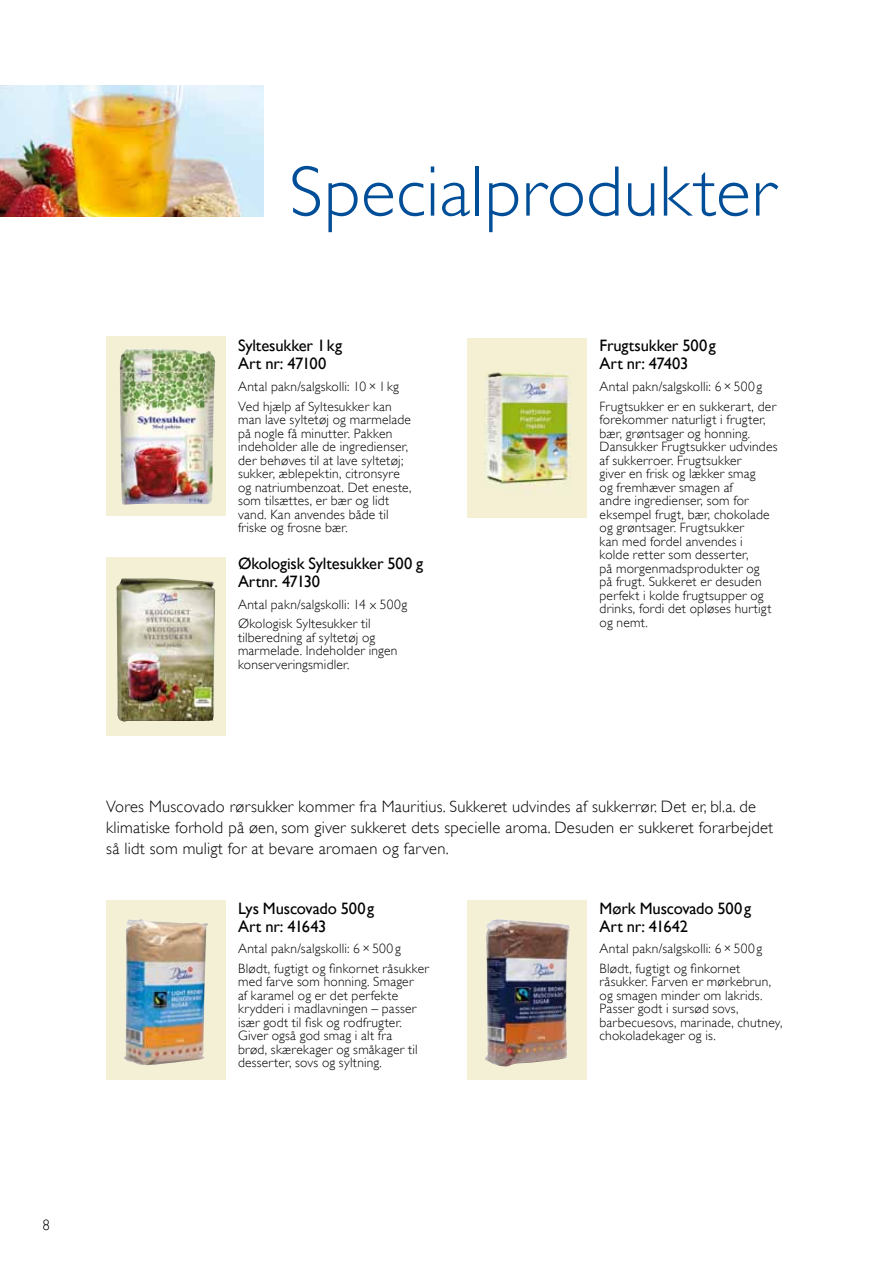
<style>
.page{position:relative;width:893px;height:1263px;background:#fff}
.page>*{position:absolute;margin:0;border:0;box-sizing:border-box;transform-origin:0 0}
.t1{font:300 72px "Gill Sans";letter-spacing:.005em;color:#004e98}
.t2{font:300 16.5px/21px "Gill Sans";letter-spacing:.015em;color:#000}
.t3{font:16.5px/18px "Gill Sans";letter-spacing:-.01em;color:#000}
.t4{font:300 15px "Gill Sans";color:#000}
.t5{font:300 13.5px/13.5px "Gill Sans";letter-spacing:.015em;color:#000}
</style>
<div class="page">
<img style="left:0;top:85px;width:264px;height:132px">
<img style="left:468px;top:339px;width:119px;height:178px">
<img style="left:123px;top:919px;width:85px;height:147px">
<img style="left:485px;top:919px;width:85px;height:148px">
<img style="left:116px;top:578px;width:99px;height:144px">
<img style="left:120px;top:349px;width:95px;height:156px">
<h1 class="t1" style="left:289px;top:150px;width:488px">Specialprodukter</h1>
<p class="t3" style="left:238px;top:337px;width:106px">Syltesukker 1kg<br>Art nr: 47100</p>
<p class="t5" style="left:238px;top:376px;width:162px;line-height:19.8px">Antal pakn/salgskolli: 10×1kg<br>Ved hjælp af Syltesukker kan</p>
<p class="t5" style="left:238px;top:413px;width:175px">man lave syltetøj og marmelade på nogle få minutter. Pakken indeholder alle de ingredienser, der behøves til at lave syltetøj; sukker, æblepektin, citronsyre og natriumbenzoat. Det eneste, som tilsættes, er bær og lidt vand. Kan anvendes både til friske og frosne bær.</p>
<p class="t3" style="left:238px;top:554px;width:187px">Økologisk Syltesukker 500 g<br>Artnr. 47130</p>
<p class="t5" style="left:238px;top:594px;width:171px;line-height:19.8px">Antal pakn/salgskolli: 14 x 500g<br>Økologisk Syltesukker til</p>
<p class="t5" style="left:238px;top:631px;width:161px">tilberedning af syltetøj og marmelade. Indeholder ingen konserveringsmidler.</p>
<p class="t3" style="left:600px;top:337px;width:118px">Frugtsukker 500g<br>Art nr: 47403</p>
<p class="t5" style="left:600px;top:376px;width:178px;line-height:19.8px">Antal pakn/salgskolli: 6×500g<br>Frugtsukker er en sukkerart, der</p>
<p class="t5" style="left:600px;top:413px;width:179px">forekommer naturligt i frugter, bær, grøntsager og honning.<br>Dansukker Frugtsukker udvindes af sukkerroer. Frugtsukker<br>giver en frisk og lækker smag<br>og fremhæver smagen af<br>andre ingredienser, som for eksempel frugt, bær, chokolade og grøntsager. Frugtsukker<br>kan med fordel anvendes i<br>kolde retter som desserter,<br>på morgenmadsprodukter og<br>på frugt. Sukkeret er desuden perfekt i kolde frugtsupper og drinks, fordi det opløses hurtigt og nemt.</p>
<p class="t2" style="left:106px;top:796px;width:668px">Vores Muscovado rørsukker kommer fra Mauritius. Sukkeret udvindes af sukkerrør. Det er, bl.a. de klimatiske forhold på øen, som giver sukkeret dets specielle aroma. Desuden er sukkeret forarbejdet så lidt som muligt for at bevare aromaen og farven.</p>
<p class="t3" style="left:238px;top:899px;width:138px">Lys Muscovado 500g<br>Art nr: 41643</p>
<p class="t5" style="left:238px;top:938px;width:192px;line-height:19.8px">Antal pakn/salgskolli: 6×500g<br>Blødt, fugtigt og finkornet råsukker</p>
<p class="t5" style="left:238px;top:975px;width:181px">med farve som honning. Smager af karamel og er det perfekte krydderi i madlavningen – passer især godt til fisk og rodfrugter.<br>Giver også god smag i alt fra brød, skærekager og småkager til desserter, sovs og syltning.</p>
<p class="t3" style="left:600px;top:899px;width:153px">Mørk Muscovado 500g<br>Art nr: 41642</p>
<p class="t5" style="left:600px;top:938px;width:164px;line-height:19.8px">Antal pakn/salgskolli: 6×500g<br>Blødt, fugtigt og finkornet</p>
<p class="t5" style="left:600px;top:975px;width:184px">råsukker. Farven er mørkebrun, og smagen minder om lakrids.<br>Passer godt i sursød sovs, barbecuesovs, marinade, chutney, chokoladekager og is.</p>
<p class="t4" style="left:43px;top:1216px;width:9px">8</p>
</div>
